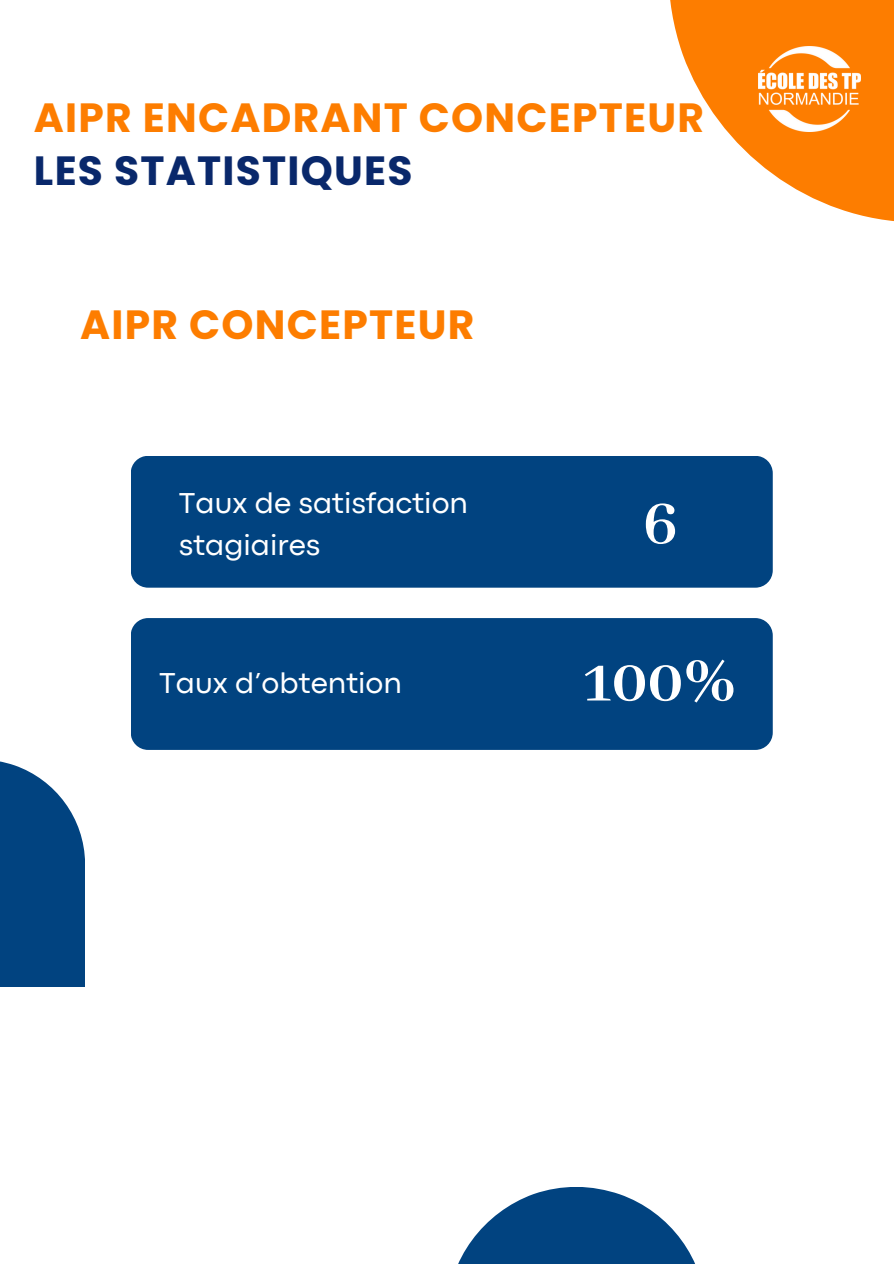
<style>
.page{position:relative;width:894px;height:1264px;background:#fff}
.page>*{position:absolute;margin:0;border:0;box-sizing:border-box;transform-origin:0 0}
.t1{font:700 66.3px "Abhaya Libre";color:#fff}
.t2{font:700 40.8px "Poppins";letter-spacing:.03em;color:#fd7d00}
.t3{font:700 40.8px "Poppins";letter-spacing:.03em;color:#09286b}
.t4{font:30px/41.7px "Codec Pro";color:#fff}
</style>
<div class="page">
<svg style="left:670px;top:0;width:223px;height:221px;fill:#fd7d00"></svg>
<div style="left:0;top:759px;width:85px;height:228px;background:#014380"></div>
<svg style="left:458px;top:1187px;width:237px;height:76px;fill:#014380"></svg>
<div style="left:131px;top:456px;width:641px;height:131px;background:#014380;border-radius:17px"></div>
<div style="left:131px;top:618px;width:641px;height:132px;background:#014380;border-radius:17px"></div>
<img style="left:758px;top:47px;width:101px;height:84px">
<p class="t2" style="left:34px;top:89px;width:671px">AIPR ENCADRANT CONCEPTEUR</p>
<h2 class="t3" style="left:34px;top:143px;width:380px">LES STATISTIQUES</h2>
<p class="t2" style="left:80px;top:296px;width:395px">AIPR CONCEPTEUR</p>
<h1 class="t4" style="left:179px;top:485px;width:291px">Taux de satisfaction stagiaires</h1>
<h2 class="t4" style="left:159px;top:664px;width:244px">Taux d’obtention</h2>
<h2 class="t1" style="left:642px;top:487px;width:36px">6</h2>
<p class="t1" style="left:583px;top:645px;width:155px">100%</p>
</div>
